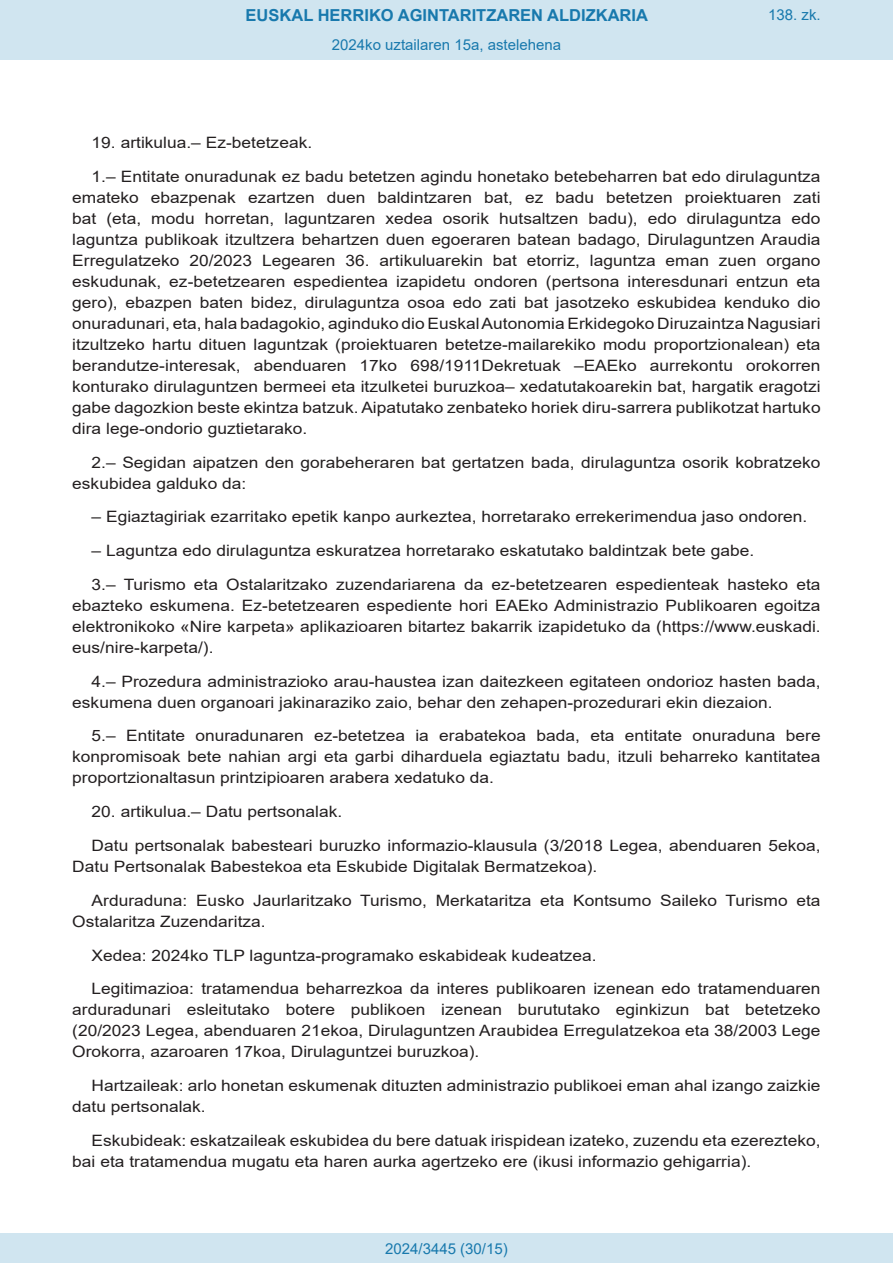
<style>
.page{position:relative;width:893px;height:1263px;background:#fff}
.page>*{position:absolute;margin:0;border:0;box-sizing:border-box;transform-origin:0 0}
.t1{font:700 16.5px "Arial";color:#1879ad}
.BOPVDetalle{font:15.6px/21px "Arial";color:#231f20;scale:1.11 1}
.Paginacion_Centro{font:15px "Arial";color:#1879ad}
</style>
<div class="page">
<div style="left:0;top:0;width:893px;height:60px;background:#d0e5f0"></div>
<div style="left:0;top:1233px;width:893px;height:30px;background:#d0e5f0"></div>
<p class="t1" style="left:246px;top:3px;width:404px">EUSKAL HERRIKO AGINTARITZAREN ALDIZKARIA</p>
<p class="Paginacion_Centro" style="left:332px;top:35px;width:231px">2024ko uztailaren 15a, astelehena</p>
<p class="Paginacion_Centro" style="left:768px;top:5px;width:54px">138. zk.</p>
<p class="BOPVDetalle" style="left:92px;top:132px;width:200px">19. artikulua.– Ez-betetzeak.</p>
<p class="BOPVDetalle" style="left:72px;top:166px;width:676px;text-align:justify;text-indent:19px">1.– Entitate onuradunak ez badu betetzen agindu honetako betebeharren bat edo dirulaguntza emateko ebazpenak ezartzen duen baldintzaren bat, ez badu betetzen proiektuaren zati bat (eta, modu horretan, laguntzaren xedea osorik hutsaltzen badu), edo dirulaguntza edo laguntza publikoak itzultzera behartzen duen egoeraren batean badago, Dirulaguntzen Araudia Erregulatzeko 20/2023 Legearen 36. artikuluarekin bat etorriz, laguntza eman zuen organo eskudunak, ez-betetzearen espedientea izapidetu ondoren (pertsona interesdunari entzun eta gero), ebazpen baten bidez, dirulaguntza osoa edo zati bat jasotzeko eskubidea kenduko dio onuradunari, eta, hala badagokio, aginduko dio Euskal Autonomia Erkidegoko Diruzaintza Nagusiari itzultzeko hartu dituen laguntzak (proiektuaren betetze-mailarekiko modu proportzionalean) eta berandutze-interesak, abenduaren 17ko 698/1911Dekretuak –EAEko aurrekontu orokorren konturako dirulaguntzen bermeei eta itzulketei buruzkoa– xedatutakoarekin bat, hargatik eragotzi gabe dagozkion beste ekintza batzuk. Aipatutako zenbateko horiek diru-sarrera publikotzat hartuko dira lege-ondorio guztietarako.</p>
<p class="BOPVDetalle" style="left:72px;top:452px;width:676px;text-indent:19px">2.– Segidan aipatzen den gorabeheraren bat gertatzen bada, dirulaguntza osorik kobratzeko eskubidea galduko da:</p>
<p class="BOPVDetalle" style="left:92px;top:506px;width:646px">– Egiaztagiriak ezarritako epetik kanpo aurkeztea, horretarako errekerimendua jaso ondoren.</p>
<p class="BOPVDetalle" style="left:92px;top:540px;width:598px">– Laguntza edo dirulaguntza eskuratzea horretarako eskatutako baldintzak bete gabe.</p>
<p class="BOPVDetalle" style="left:72px;top:574px;width:676px;text-align:justify;text-indent:19px">3.– Turismo eta Ostalaritzako zuzendariarena da ez-betetzearen espedienteak hasteko eta ebazteko eskumena. Ez-betetzearen espediente hori EAEko Administrazio Publikoaren egoitza elektronikoko «Nire karpeta» aplikazioaren bitartez bakarrik izapidetuko da (https://www.euskadi. eus/nire-karpeta/).</p>
<p class="BOPVDetalle" style="left:72px;top:671px;width:676px;text-indent:19px">4.– Prozedura administrazioko arau-haustea izan daitezkeen egitateen ondorioz hasten bada, eskumena duen organoari jakinaraziko zaio, behar den zehapen-prozedurari ekin diezaion.</p>
<p class="BOPVDetalle" style="left:72px;top:725px;width:676px;text-align:justify;text-indent:19px">5.– Entitate onuradunaren ez-betetzea ia erabatekoa bada, eta entitate onuraduna bere konpromisoak bete nahian argi eta garbi diharduela egiaztatu badu, itzuli beharreko kantitatea proportzionaltasun printzipioaren arabera xedatuko da.</p>
<p class="BOPVDetalle" style="left:92px;top:801px;width:227px">20. artikulua.– Datu pertsonalak.</p>
<p class="BOPVDetalle" style="left:72px;top:835px;width:676px;text-indent:19px">Datu pertsonalak babesteari buruzko informazio-klausula (3/2018 Legea, abenduaren 5ekoa,<br>Datu Pertsonalak Babestekoa eta Eskubide Digitalak Bermatzekoa).</p>
<p class="BOPVDetalle" style="left:72px;top:890px;width:676px;text-indent:19px">Arduraduna: Eusko Jaurlaritzako Turismo, Merkataritza eta Kontsumo Saileko Turismo eta<br>Ostalaritza Zuzendaritza.</p>
<p class="BOPVDetalle" style="left:92px;top:944px;width:456px">Xedea: 2024ko TLP laguntza-programako eskabideak kudeatzea.</p>
<p class="BOPVDetalle" style="left:72px;top:978px;width:676px;text-align:justify;text-indent:19px">Legitimazioa: tratamendua beharrezkoa da interes publikoaren izenean edo tratamenduaren arduradunari esleitutako botere publikoen izenean burututako eginkizun bat betetzeko (20/2023 Legea, abenduaren 21ekoa, Dirulaguntzen Araubidea Erregulatzekoa eta 38/2003 Lege Orokorra, azaroaren 17koa, Dirulaguntzei buruzkoa).</p>
<p class="BOPVDetalle" style="left:72px;top:1075px;width:676px;text-indent:19px">Hartzaileak: arlo honetan eskumenak dituzten administrazio publikoei eman ahal izango zaizkie datu pertsonalak.</p>
<p class="BOPVDetalle" style="left:72px;top:1130px;width:676px;text-indent:19px">Eskubideak: eskatzaileak eskubidea du bere datuak irispidean izateko, zuzendu eta ezerezteko, bai eta tratamendua mugatu eta haren aurka agertzeko ere (ikusi informazio gehigarria).</p>
<p class="Paginacion_Centro" style="left:385px;top:1238px;width:124px">2024/3445 (30/15)</p>
</div>
